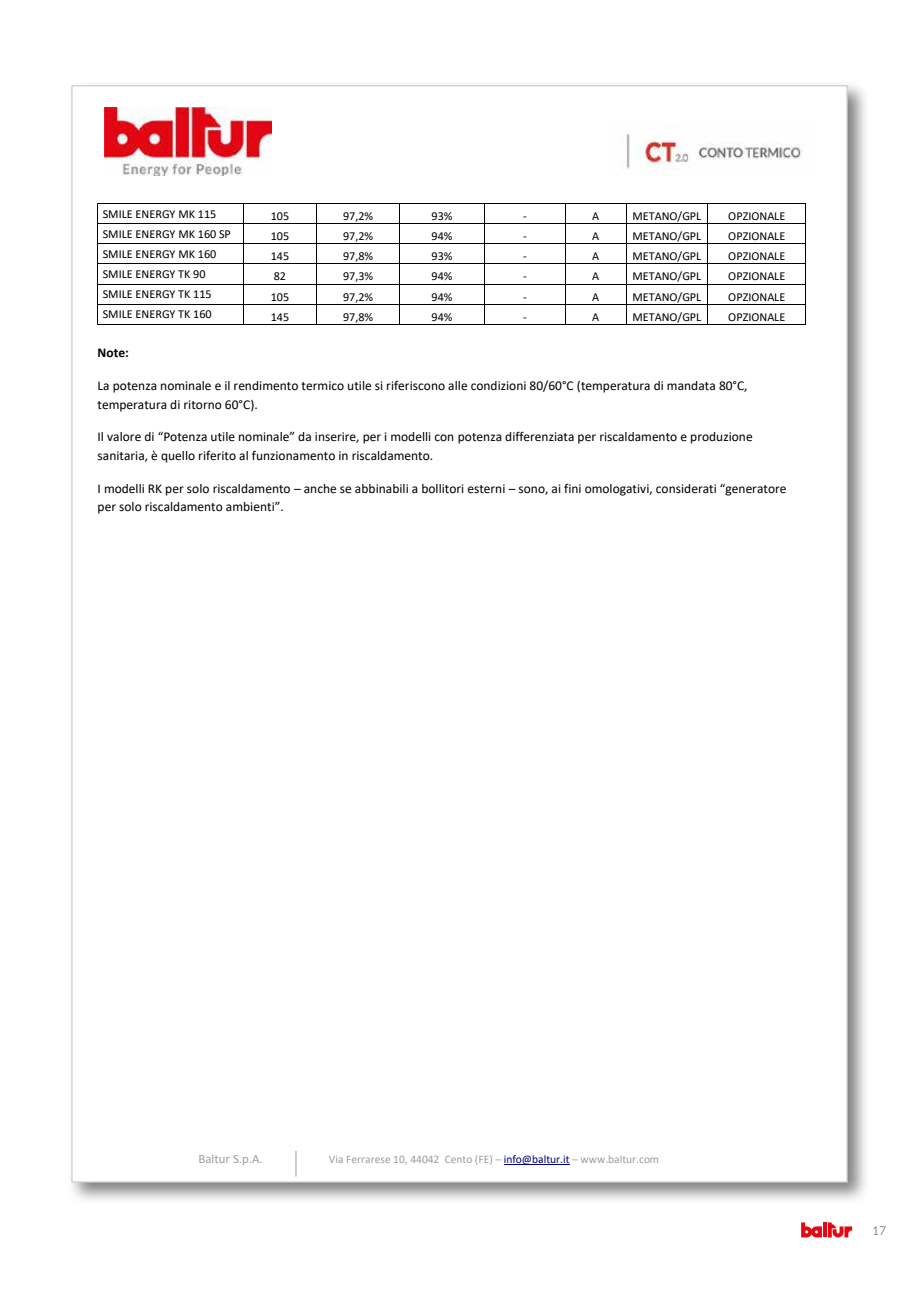
<style>
.page{position:relative;width:919px;height:1289px;background:#fff}
.page>*{position:absolute;margin:0;border:0;box-sizing:border-box;transform-origin:0 0}
.t1{font:13.5px/18.8px "Calibri";color:#000}
.t2{font:700 13.5px "Calibri";color:#000}
.t3{font:12.75px "Calibri";color:#9e9d9d}
.t4{font:12.15px "Calibri";color:#000}
.t5{font:300 12px "Lato";color:#3c3c3b}
.t6{font:11.55px "Calibri";color:#9e9d9d}
.s1{color:#000080}
</style>
<div class="page">
<svg style="left:801px;top:1222px;width:20px;height:15px"></svg>
<svg style="left:823px;top:1222px;width:3px;height:15px"></svg>
<svg style="left:827px;top:1222px;width:25px;height:15px"></svg>
<div style="left:66px;top:80px;width:804px;height:1124px;background:#000;opacity:.5"></div>
<div style="left:72px;top:86px;width:775px;height:1095px;background:#fff"></div>
<hr style="left:503px;top:1163px;width:66px;height:1px;background:#000080">
<img style="left:105px;top:107px;width:166px;height:68px">
<img style="left:621px;top:134px;width:182px;height:35px">
<svg style="left:295px;top:1151px;width:1px;height:25px"></svg>
<hr style="left:98px;top:203px;width:145px;height:1px;background:#000">
<hr style="left:243px;top:203px;width:73px;height:1px;background:#000">
<hr style="left:317px;top:203px;width:82px;height:1px;background:#000">
<hr style="left:400px;top:203px;width:84px;height:1px;background:#000">
<hr style="left:485px;top:203px;width:80px;height:1px;background:#000">
<hr style="left:565px;top:203px;width:60px;height:1px;background:#000">
<hr style="left:626px;top:203px;width:81px;height:1px;background:#000">
<hr style="left:708px;top:203px;width:97px;height:1px;background:#000">
<hr style="left:98px;top:223px;width:145px;height:1px;background:#000">
<hr style="left:243px;top:223px;width:73px;height:1px;background:#000">
<hr style="left:317px;top:223px;width:82px;height:1px;background:#000">
<hr style="left:400px;top:223px;width:84px;height:1px;background:#000">
<hr style="left:485px;top:223px;width:80px;height:1px;background:#000">
<hr style="left:565px;top:223px;width:60px;height:1px;background:#000">
<hr style="left:626px;top:223px;width:81px;height:1px;background:#000">
<hr style="left:708px;top:223px;width:97px;height:1px;background:#000">
<hr style="left:98px;top:243px;width:145px;height:1px;background:#000">
<hr style="left:243px;top:243px;width:73px;height:1px;background:#000">
<hr style="left:317px;top:243px;width:82px;height:1px;background:#000">
<hr style="left:400px;top:243px;width:84px;height:1px;background:#000">
<hr style="left:485px;top:243px;width:80px;height:1px;background:#000">
<hr style="left:565px;top:243px;width:60px;height:1px;background:#000">
<hr style="left:626px;top:243px;width:81px;height:1px;background:#000">
<hr style="left:708px;top:243px;width:97px;height:1px;background:#000">
<hr style="left:98px;top:263px;width:145px;height:1px;background:#000">
<hr style="left:243px;top:263px;width:73px;height:1px;background:#000">
<hr style="left:317px;top:263px;width:82px;height:1px;background:#000">
<hr style="left:400px;top:263px;width:84px;height:1px;background:#000">
<hr style="left:485px;top:263px;width:80px;height:1px;background:#000">
<hr style="left:565px;top:263px;width:60px;height:1px;background:#000">
<hr style="left:626px;top:263px;width:81px;height:1px;background:#000">
<hr style="left:708px;top:263px;width:97px;height:1px;background:#000">
<hr style="left:98px;top:284px;width:145px;height:1px;background:#000">
<hr style="left:243px;top:284px;width:73px;height:1px;background:#000">
<hr style="left:317px;top:284px;width:82px;height:1px;background:#000">
<hr style="left:400px;top:284px;width:84px;height:1px;background:#000">
<hr style="left:485px;top:284px;width:80px;height:1px;background:#000">
<hr style="left:565px;top:284px;width:60px;height:1px;background:#000">
<hr style="left:626px;top:284px;width:81px;height:1px;background:#000">
<hr style="left:708px;top:284px;width:97px;height:1px;background:#000">
<hr style="left:98px;top:304px;width:145px;height:1px;background:#000">
<hr style="left:243px;top:304px;width:73px;height:1px;background:#000">
<hr style="left:317px;top:304px;width:82px;height:1px;background:#000">
<hr style="left:400px;top:304px;width:84px;height:1px;background:#000">
<hr style="left:485px;top:304px;width:80px;height:1px;background:#000">
<hr style="left:565px;top:304px;width:60px;height:1px;background:#000">
<hr style="left:626px;top:304px;width:81px;height:1px;background:#000">
<hr style="left:708px;top:304px;width:97px;height:1px;background:#000">
<hr style="left:98px;top:324px;width:145px;height:1px;background:#000">
<svg style="left:243px;top:204px;width:1px;height:120px"></svg>
<hr style="left:243px;top:324px;width:73px;height:1px;background:#000">
<svg style="left:316px;top:203px;width:1px;height:122px"></svg>
<hr style="left:317px;top:324px;width:82px;height:1px;background:#000">
<svg style="left:399px;top:203px;width:1px;height:122px"></svg>
<hr style="left:400px;top:324px;width:84px;height:1px;background:#000">
<svg style="left:484px;top:203px;width:1px;height:122px"></svg>
<hr style="left:485px;top:324px;width:80px;height:1px;background:#000">
<svg style="left:565px;top:204px;width:1px;height:120px"></svg>
<hr style="left:565px;top:324px;width:60px;height:1px;background:#000">
<hr style="left:626px;top:324px;width:81px;height:1px;background:#000">
<svg style="left:707px;top:203px;width:1px;height:122px"></svg>
<hr style="left:708px;top:324px;width:97px;height:1px;background:#000">
<svg style="left:805px;top:203px;width:1px;height:122px"></svg>
<p class="t4" style="left:103px;top:205px;width:115px">SMILE ENERGY MK 115</p>
<p class="t4" style="left:271px;top:207px;width:20px">105</p>
<p class="t4" style="left:343px;top:207px;width:32px">97,2%</p>
<p class="t4" style="left:431px;top:207px;width:23px">93%</p>
<p class="t4" style="left:523px;top:207px;width:5px">-</p>
<p class="t4" style="left:592px;top:207px;width:9px">A</p>
<p class="t4" style="left:632px;top:207px;width:70px">METANO/GPL</p>
<p class="t4" style="left:728px;top:207px;width:59px">OPZIONALE</p>
<p class="t4" style="left:103px;top:225px;width:130px">SMILE ENERGY MK 160 SP</p>
<p class="t4" style="left:271px;top:228px;width:20px">105</p>
<p class="t4" style="left:343px;top:228px;width:32px">97,2%</p>
<p class="t4" style="left:431px;top:228px;width:23px">94%</p>
<p class="t4" style="left:523px;top:228px;width:5px">-</p>
<p class="t4" style="left:592px;top:228px;width:9px">A</p>
<p class="t4" style="left:632px;top:228px;width:70px">METANO/GPL</p>
<p class="t4" style="left:728px;top:228px;width:59px">OPZIONALE</p>
<p class="t4" style="left:103px;top:245px;width:115px">SMILE ENERGY MK 160</p>
<p class="t4" style="left:271px;top:248px;width:20px">145</p>
<p class="t4" style="left:343px;top:248px;width:32px">97,8%</p>
<p class="t4" style="left:431px;top:248px;width:23px">93%</p>
<p class="t4" style="left:523px;top:248px;width:5px">-</p>
<p class="t4" style="left:592px;top:248px;width:9px">A</p>
<p class="t4" style="left:632px;top:248px;width:70px">METANO/GPL</p>
<p class="t4" style="left:728px;top:248px;width:59px">OPZIONALE</p>
<p class="t4" style="left:103px;top:266px;width:104px">SMILE ENERGY TK 90</p>
<p class="t4" style="left:274px;top:268px;width:14px">82</p>
<p class="t4" style="left:343px;top:268px;width:32px">97,3%</p>
<p class="t4" style="left:431px;top:268px;width:23px">94%</p>
<p class="t4" style="left:523px;top:268px;width:5px">-</p>
<p class="t4" style="left:592px;top:268px;width:9px">A</p>
<p class="t4" style="left:632px;top:268px;width:70px">METANO/GPL</p>
<p class="t4" style="left:728px;top:268px;width:59px">OPZIONALE</p>
<p class="t4" style="left:103px;top:286px;width:110px">SMILE ENERGY TK 115</p>
<p class="t4" style="left:271px;top:288px;width:20px">105</p>
<p class="t4" style="left:343px;top:288px;width:32px">97,2%</p>
<p class="t4" style="left:431px;top:288px;width:23px">94%</p>
<p class="t4" style="left:523px;top:288px;width:5px">-</p>
<p class="t4" style="left:592px;top:288px;width:9px">A</p>
<p class="t4" style="left:632px;top:288px;width:70px">METANO/GPL</p>
<p class="t4" style="left:728px;top:288px;width:59px">OPZIONALE</p>
<p class="t4" style="left:103px;top:306px;width:110px">SMILE ENERGY TK 160</p>
<p class="t4" style="left:271px;top:308px;width:20px">145</p>
<p class="t4" style="left:343px;top:308px;width:32px">97,8%</p>
<p class="t4" style="left:431px;top:308px;width:23px">94%</p>
<p class="t4" style="left:523px;top:308px;width:5px">-</p>
<p class="t4" style="left:592px;top:308px;width:9px">A</p>
<p class="t4" style="left:632px;top:308px;width:70px">METANO/GPL</p>
<p class="t4" style="left:728px;top:308px;width:59px">OPZIONALE</p>
<p class="t2" style="left:98px;top:343px;width:33px">Note:</p>
<p class="t1" style="left:98px;top:375px;width:651px">La potenza nominale e il rendimento termico utile si riferiscono alle condizioni 80/60°C (temperatura di mandata 80°C, temperatura di ritorno 60°C).</p>
<p class="t1" style="left:98px;top:427px;width:656px">Il valore di “Potenza utile nominale” da inserire, per i modelli con potenza differenziata per riscaldamento e produzione sanitaria, è quello riferito al funzionamento in riscaldamento.</p>
<p class="t1" style="left:98px;top:478px;width:690px">I modelli RK per solo riscaldamento – anche se abbinabili a bollitori esterni – sono, ai fini omologativi, considerati “generatore per solo riscaldamento ambienti”.</p>
<p class="t3" style="left:198px;top:1150px;width:66px">Baltur S.p.A.</p>
<p class="t6" style="left:329px;top:1150px;width:331px">Via Ferrarese 10, 44042 Cento (FE) – <span class="s1">info@baltur.it</span> – www.baltur.com</p>
<p class="t5" style="left:872px;top:1223px;width:15px">17</p>
</div>
